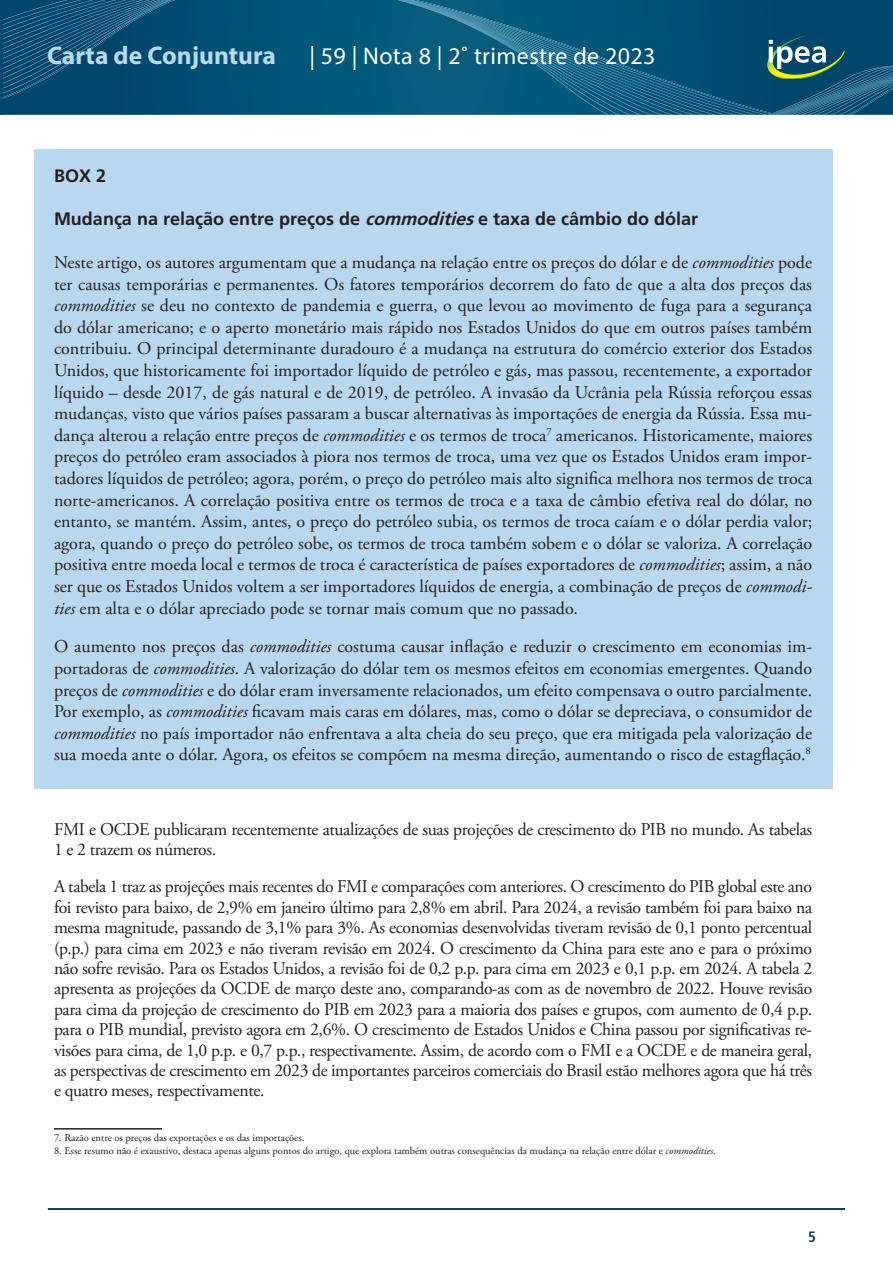
<style>
.page{position:relative;width:893px;height:1263px;background:#fff}
.page>*{position:absolute;margin:0;border:0;box-sizing:border-box;transform-origin:0 0}
.t1{font:700 25.5px "Myriad Pro";color:#b9d9ed}
.t2{font:24px "Myriad Pro";letter-spacing:.015em;color:#fff}
.corpo_de_texto{font:18px/21.6px "Adobe Garamond Pro";letter-spacing:-.02em;color:#231f20;text-align:justify}
.Título_2{font:700 18px "Frutiger";color:#231f20}
.Título_2-2{font:700 18px "Frutiger LT Pro";color:#231f20}
.t3{font:700 condensed 15px "Frutiger LT Pro";color:#013d59}
.corpo_de_texto-2{font:10.5px "Adobe Garamond Pro";color:#231f20}
.s1{font-style:italic}
</style>
<div class="page">
<hr style="left:48px;top:1208px;width:797px;height:2px;background:#013d59">
<div style="left:175px;top:0;width:223px;height:115px;background:#005578"></div>
<svg style="left:0;top:0;width:175px;height:115px;background:#084e72"></svg>
<svg style="left:398px;top:0;width:495px;height:115px;background:#0d5a7a"></svg>
<div style="left:34px;top:150px;width:798px;height:639px;background:#b9d7ee"></div>
<hr style="left:54px;top:1128px;width:108px;height:1px;background:#231f20">
<h1 class="t1" style="left:47px;top:39px;width:230px">Carta de Conjuntura</h1>
<h2 class="t2" style="left:309px;top:41px;width:347px">| 59 | Nota 8 | 2˚ trimestre de 2023</h2>
<p class="Título_2-2" style="left:54px;top:165px;width:54px">BOX 2</p>
<p class="Título_2" style="left:54px;top:208px;width:646px">Mudança na relação entre preços de <span class="s1">commodities</span>e taxa de câmbio do dólar</p>
<p class="corpo_de_texto" style="left:54px;top:252px;width:760px">Neste artigo, os autores argumentam que a mudança na relação entre os preços do dólar e de <span class="s1">commodities</span> pode ter causas temporárias e permanentes. Os fatores temporários decorrem do fato de que a alta dos preços das <span class="s1">commodities</span> se deu no contexto de pandemia e guerra, o que levou ao movimento de fuga para a segurança do dólar americano; e o aperto monetário mais rápido nos Estados Unidos do que em outros países também contribuiu. O principal determinante duradouro é a mudança na estrutura do comércio exterior dos Estados Unidos, que historicamente foi importador líquido de petróleo e gás, mas passou, recentemente, a exportador líquido – desde 2017, de gás natural e de 2019, de petróleo. A invasão da Ucrânia pela Rússia reforçou essas mudanças, visto que vários países passaram a buscar alternativas às importações de energia da Rússia. Essa mu&shy;dança alterou a relação entre preços de <span class="s1">commodities</span> e os termos de troca<sup>7</sup> americanos. Historicamente, maiores preços do petróleo eram associados à piora nos termos de troca, uma vez que os Estados Unidos eram impor&shy;tadores líquidos de petróleo; agora, porém, o preço do petróleo mais alto significa melhora nos termos de troca norte-americanos. A correlação positiva entre os termos de troca e a taxa de câmbio efetiva real do dólar, no entanto, se mantém. Assim, antes, o preço do petróleo subia, os termos de troca caíam e o dólar perdia valor; agora, quando o preço do petróleo sobe, os termos de troca também sobem e o dólar se valoriza. A correlação positiva entre moeda local e termos de troca é característica de países exportadores de <span class="s1">commodities</span>; assim, a não ser que os Estados Unidos voltem a ser importadores líquidos de energia, a combinação de preços de <span class="s1">commodi&shy;ties</span> em alta e o dólar apreciado pode se tornar mais comum que no passado.</p>
<p class="corpo_de_texto" style="left:54px;top:636px;width:760px">O aumento nos preços das <span class="s1">commodities</span> costuma causar inflação e reduzir o crescimento em economias im&shy;portadoras de <span class="s1">commodities</span>. A valorização do dólar tem os mesmos efeitos em economias emergentes. Quando preços de <span class="s1">commodities</span> e do dólar eram inversamente relacionados, um efeito compensava o outro parcialmente.<br>Por exemplo, as <span class="s1">commodities</span> ficavam mais caras em dólares, mas, como o dólar se depreciava, o consumidor de <span class="s1">commodities</span> no país importador não enfrentava a alta cheia do seu preço, que era mitigada pela valorização de sua moeda ante o dólar. Agora, os efeitos se compõem na mesma direção, aumentando o risco de estagflação.<sup>8</sup></p>
<p class="corpo_de_texto" style="left:54px;top:821px;width:760px;line-height:19.5px">FMI e OCDE publicaram recentemente atualizações de suas projeções de crescimento do PIB no mundo. As tabelas<br>1 e 2 trazem os números.</p>
<p class="corpo_de_texto" style="left:54px;top:877px;width:760px;line-height:20.4px">A tabela 1 traz as projeções mais recentes do FMI e comparações com anteriores. O crescimento do PIB global este ano foi revisto para baixo, de 2,9% em janeiro último para 2,8% em abril. Para 2024, a revisão também foi para baixo na mesma magnitude, passando de 3,1% para 3%. As economias desenvolvidas tiveram revisão de 0,1 ponto percentual (p.p.) para cima em 2023 e não tiveram revisão em 2024. O crescimento da China para este ano e para o próximo não sofre revisão. Para os Estados Unidos, a revisão foi de 0,2 p.p. para cima em 2023 e 0,1 p.p. em 2024. A tabela 2 apresenta as projeções da OCDE de março deste ano, comparando-as com as de novembro de 2022. Houve revisão para cima da projeção de crescimento do PIB em 2023 para a maioria dos países e grupos, com aumento de 0,4 p.p. para o PIB mundial, previsto agora em 2,6%. O crescimento de Estados Unidos e China passou por significativas re&shy;visões para cima, de 1,0 p.p. e 0,7 p.p., respectivamente. Assim, de acordo com o FMI e a OCDE e de maneira geral, as perspectivas de crescimento em 2023 de importantes parceiros comerciais do Brasil estão melhores agora que há três e quatro meses, respectivamente.</p>
<p class="corpo_de_texto-2" style="left:54px;top:1132px;width:252px">7. Razão entre os preços das exportações e os das importações.</p>
<p class="corpo_de_texto-2" style="left:54px;top:1144px;width:663px">8. Esse resumo não é exaustivo, destaca apenas alguns pontos do artigo, que explora também outras consequências da mudança na relação entre dólar e <span class="s1">commodities</span>.</p>
<p class="t3" style="left:808px;top:1228px;width:9px">5</p>
</div>
